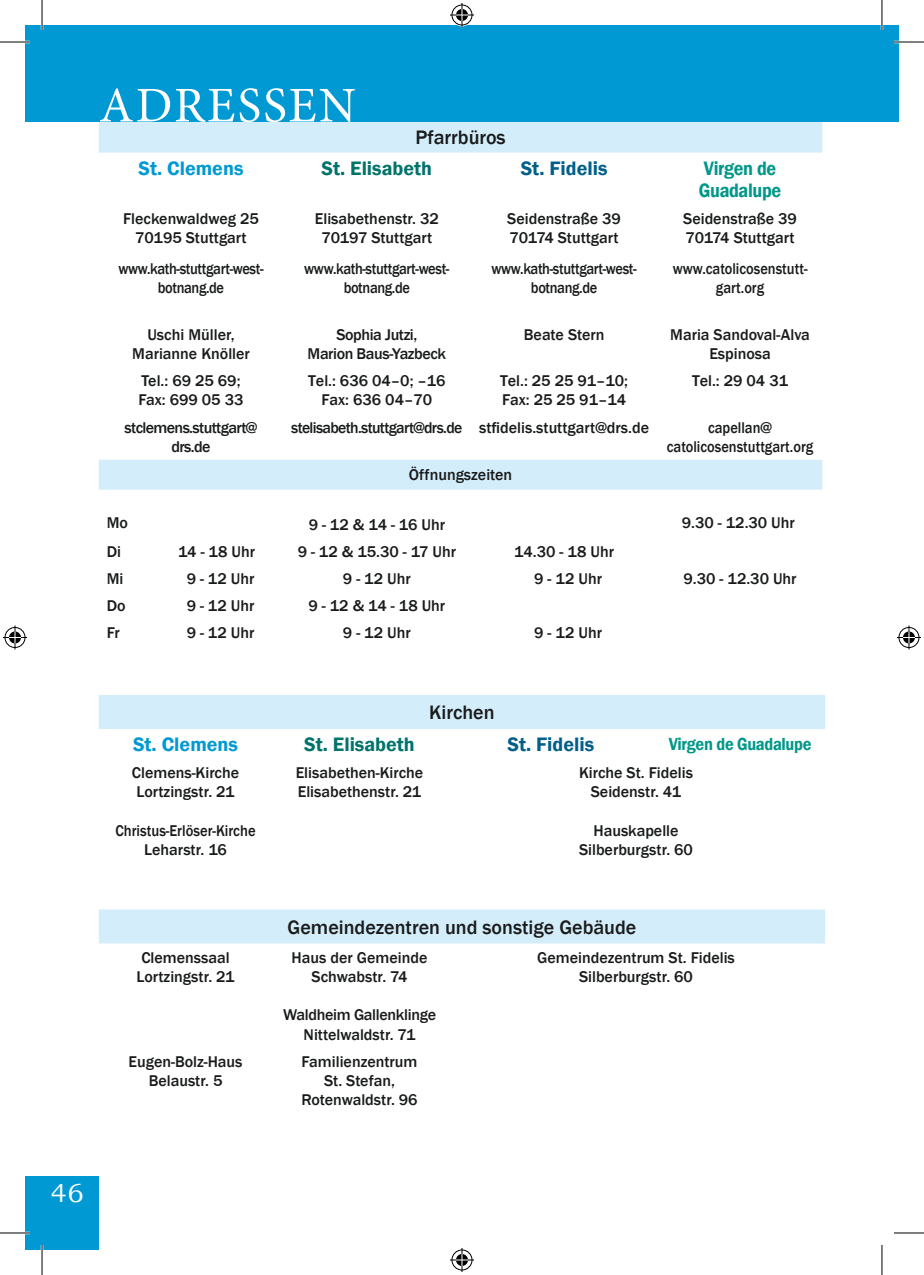
<style>
.page{position:relative;width:924px;height:1275px;background:#fff}
.page>*{position:absolute;margin:0;border:0;box-sizing:border-box;transform-origin:0 0}
.t1{font:50px "Minion Pro";letter-spacing:.04em;color:#fff}
.t2{font:26px "Bookman Old Style";color:#fff}
.Tabellenkörper_Sonnt{font:500 20px "Franklin Gothic";color:#191b1b}
.Tabellenkopf_St__Eli{font:600 20px "Franklin Gothic";color:#00736b}
.Tabellenkopf_St__Cle{font:600 20px "Franklin Gothic";color:#0099d4}
.Tabellenkopf_St__Fid{font:600 20px "Franklin Gothic";color:#005f8a}
.Tabellenkopf_Virgen{font:600 20px "Franklin Gothic";letter-spacing:-.02em;color:#019789;scale:.91 1}
.Tabellenkopf_Virgen-2{font:600 18px "Franklin Gothic";letter-spacing:-.02em;color:#019789;scale:.91 1}
.Tabellenkörper_Sonnt-2{font:500 16px/19.2px "Franklin Gothic";color:#191b1b;text-align:center}
.Tabellenkörper_Sonnt-3{font:500 16px "Franklin Gothic";letter-spacing:-.025em;color:#191b1b;scale:.9 1}
.Tabellenkörper_Sonnt-4{font:500 16px/19.2px "Franklin Gothic";color:#191b1b;text-align:center;scale:.9 1}
.Tabellenkörper_Sonnt-5{font:500 16px/19.2px "Franklin Gothic";letter-spacing:-.04em;color:#191b1b;text-align:center}
.Tabellenkörper_Sonnt-6{font:500 16px "Franklin Gothic";letter-spacing:-.025em;color:#191b1b}
.Tabellenkörper_Sonnt-7{font:500 16px "Franklin Gothic";color:#191b1b;scale:.91 1}
.Tabellenkörper_Sonnt-8{font:500 16px "Franklin Gothic";letter-spacing:-.02em;color:#191b1b}
</style>
<div class="page">
<div style="left:25px;top:1176px;width:74px;height:74px;background:#0099d4"></div>
<div style="left:25px;top:25px;width:856px;height:96px;background:#0099d4"></div>
<div style="left:881px;top:25px;width:17px;height:96px;background:#0099d4"></div>
<svg style="left:99px;top:695px;width:725px;height:248px"></svg>
<svg style="left:99px;top:122px;width:723px;height:368px"></svg>
<hr style="left:0;top:41px;width:30px;height:2px;background:#fff">
<hr style="left:893px;top:41px;width:30px;height:2px;background:#fff">
<hr style="left:0;top:1231px;width:30px;height:3px;background:#fff">
<hr style="left:41px;top:0;width:2px;height:30px;background:#fff">
<hr style="left:41px;top:1245px;width:2px;height:30px;background:#fff">
<hr style="left:880px;top:0;width:2px;height:30px;background:#fff">
<hr style="left:0;top:42px;width:30px;height:1px;background:#000">
<hr style="left:893px;top:42px;width:30px;height:1px;background:#000">
<hr style="left:0;top:1232px;width:30px;height:1px;background:#000">
<hr style="left:893px;top:1232px;width:30px;height:1px;background:#000">
<hr style="left:42px;top:0;width:1px;height:30px;background:#000">
<hr style="left:42px;top:1245px;width:1px;height:30px;background:#000">
<hr style="left:881px;top:0;width:1px;height:30px;background:#000">
<hr style="left:881px;top:1245px;width:1px;height:30px;background:#000">
<svg style="left:450px;top:3px;width:24px;height:24px"></svg>
<svg style="left:450px;top:1248px;width:24px;height:24px"></svg>
<svg style="left:3px;top:625px;width:24px;height:24px"></svg>
<svg style="left:897px;top:625px;width:23px;height:24px"></svg>
<h1 class="t1" style="left:99px;top:72px;width:258px">ADRESSEN</h1>
<p class="Tabellenkörper_Sonnt" style="left:415px;top:125px;width:92px">Pfarrbüros</p>
<p class="Tabellenkopf_St__Cle" style="left:138px;top:156px;width:106px">St. Clemens</p>
<p class="Tabellenkopf_St__Eli" style="left:321px;top:156px;width:112px">St. Elisabeth</p>
<p class="Tabellenkopf_St__Fid" style="left:520px;top:156px;width:88px">St. Fidelis</p>
<p class="Tabellenkopf_Virgen" style="left:703px;top:156px;width:81px">Virgen de</p>
<p class="Tabellenkopf_Virgen" style="left:698px;top:178px;width:92px">Guadalupe</p>
<p class="Tabellenkörper_Sonnt-2" style="left:123px;top:209px;width:137px">Fleckenwaldweg 25</p>
<p class="Tabellenkörper_Sonnt-2" style="left:135px;top:228px;width:113px">70195 Stuttgart</p>
<p class="Tabellenkörper_Sonnt-2" style="left:507px;top:209px;width:115px">Seidenstraße 39</p>
<p class="Tabellenkörper_Sonnt-2" style="left:509px;top:228px;width:111px">70174 Stuttgart</p>
<p class="Tabellenkörper_Sonnt-2" style="left:683px;top:209px;width:115px">Seidenstraße 39</p>
<p class="Tabellenkörper_Sonnt-2" style="left:685px;top:228px;width:111px">70174 Stuttgart</p>
<p class="Tabellenkörper_Sonnt-2" style="left:315px;top:209px;width:125px">Elisabethenstr. 32</p>
<p class="Tabellenkörper_Sonnt-2" style="left:321px;top:228px;width:112px">70197 Stuttgart</p>
<p class="Tabellenkörper_Sonnt-3" style="left:118px;top:259px;width:163px">www.kath-stuttgart-west-</p>
<p class="Tabellenkörper_Sonnt-3" style="left:158px;top:278px;width:75px">botnang.de</p>
<p class="Tabellenkörper_Sonnt-3" style="left:304px;top:259px;width:163px">www.kath-stuttgart-west-</p>
<p class="Tabellenkörper_Sonnt-3" style="left:343px;top:278px;width:75px">botnang.de</p>
<p class="Tabellenkörper_Sonnt-3" style="left:491px;top:259px;width:163px">www.kath-stuttgart-west-</p>
<p class="Tabellenkörper_Sonnt-3" style="left:530px;top:278px;width:75px">botnang.de</p>
<p class="Tabellenkörper_Sonnt-4" style="left:672px;top:259px;width:151px">www.catolicosenstutt&shy;gart.org</p>
<p class="Tabellenkörper_Sonnt-2" style="left:147px;top:325px;width:89px">Uschi Müller,</p>
<p class="Tabellenkörper_Sonnt-2" style="left:132px;top:344px;width:119px">Marianne Knöller</p>
<p class="Tabellenkörper_Sonnt-6" style="left:336px;top:324px;width:82px">Sophia Jutzi,</p>
<p class="Tabellenkörper_Sonnt-6" style="left:307px;top:344px;width:140px">Marion Baus-Yazbeck</p>
<p class="Tabellenkörper_Sonnt-2" style="left:523px;top:325px;width:82px">Beate Stern</p>
<p class="Tabellenkörper_Sonnt-2" style="left:670px;top:325px;width:141px">Maria Sandoval-Alva<br>Espinosa</p>
<p class="Tabellenkörper_Sonnt-2" style="left:141px;top:371px;width:100px">Tel.: 69 25 69;</p>
<p class="Tabellenkörper_Sonnt-2" style="left:138px;top:390px;width:106px">Fax: 699 05 33</p>
<p class="Tabellenkörper_Sonnt-2" style="left:308px;top:371px;width:139px">Tel.: 636 04–0; –16</p>
<p class="Tabellenkörper_Sonnt-2" style="left:321px;top:390px;width:112px">Fax: 636 04–70</p>
<p class="Tabellenkörper_Sonnt-2" style="left:500px;top:371px;width:129px">Tel.: 25 25 91–10;</p>
<p class="Tabellenkörper_Sonnt-2" style="left:502px;top:390px;width:126px">Fax: 25 25 91–14</p>
<p class="Tabellenkörper_Sonnt-2" style="left:691px;top:371px;width:97px">Tel.: 29 04 31</p>
<p class="Tabellenkörper_Sonnt-5" style="left:124px;top:418px;width:134px">stclemens.stuttgart@ drs.de</p>
<p class="Tabellenkörper_Sonnt-5" style="left:291px;top:418px;width:172px">stelisabeth.stuttgart@drs.de</p>
<p class="Tabellenkörper_Sonnt-2" style="left:479px;top:418px;width:171px">stfidelis.stuttgart@drs.de</p>
<p class="Tabellenkörper_Sonnt-4" style="left:666px;top:418px;width:164px">capellan@ catolicosenstuttgart.org</p>
<p class="Tabellenkörper_Sonnt-2" style="left:408px;top:465px;width:105px">Öffnungszeiten</p>
<p class="Tabellenkörper_Sonnt-2" style="left:107px;top:513px;width:23px">Mo</p>
<p class="Tabellenkörper_Sonnt-2" style="left:308px;top:515px;width:138px">9 - 12 &amp; 14 - 16 Uhr</p>
<p class="Tabellenkörper_Sonnt-2" style="left:681px;top:513px;width:114px">9.30 - 12.30 Uhr</p>
<p class="Tabellenkörper_Sonnt-2" style="left:107px;top:542px;width:16px">Di</p>
<p class="Tabellenkörper_Sonnt-2" style="left:178px;top:542px;width:78px">14 - 18 Uhr</p>
<p class="Tabellenkörper_Sonnt-2" style="left:297px;top:542px;width:160px">9 - 12 &amp; 15.30 - 17 Uhr</p>
<p class="Tabellenkörper_Sonnt-2" style="left:514px;top:542px;width:101px">14.30 - 18 Uhr</p>
<p class="Tabellenkörper_Sonnt-2" style="left:107px;top:569px;width:18px">Mi</p>
<p class="Tabellenkörper_Sonnt-2" style="left:186px;top:569px;width:69px">9 - 12 Uhr</p>
<p class="Tabellenkörper_Sonnt-2" style="left:343px;top:569px;width:69px">9 - 12 Uhr</p>
<p class="Tabellenkörper_Sonnt-2" style="left:534px;top:569px;width:69px">9 - 12 Uhr</p>
<p class="Tabellenkörper_Sonnt-2" style="left:683px;top:569px;width:114px">9.30 - 12.30 Uhr</p>
<p class="Tabellenkörper_Sonnt-2" style="left:107px;top:596px;width:20px">Do</p>
<p class="Tabellenkörper_Sonnt-2" style="left:186px;top:596px;width:69px">9 - 12 Uhr</p>
<p class="Tabellenkörper_Sonnt-2" style="left:308px;top:596px;width:138px">9 - 12 &amp; 14 - 18 Uhr</p>
<p class="Tabellenkörper_Sonnt-2" style="left:107px;top:623px;width:14px">Fr</p>
<p class="Tabellenkörper_Sonnt-2" style="left:186px;top:623px;width:69px">9 - 12 Uhr</p>
<p class="Tabellenkörper_Sonnt-2" style="left:343px;top:623px;width:69px">9 - 12 Uhr</p>
<p class="Tabellenkörper_Sonnt-2" style="left:534px;top:623px;width:69px">9 - 12 Uhr</p>
<p class="Tabellenkörper_Sonnt" style="left:429px;top:700px;width:67px">Kirchen</p>
<p class="Tabellenkopf_St__Cle" style="left:133px;top:732px;width:106px">St. Clemens</p>
<p class="Tabellenkopf_St__Eli" style="left:304px;top:732px;width:112px">St. Elisabeth</p>
<p class="Tabellenkopf_St__Fid" style="left:507px;top:732px;width:88px">St. Fidelis</p>
<p class="Tabellenkopf_Virgen-2" style="left:668px;top:733px;width:158px">Virgen de Guadalupe</p>
<p class="Tabellenkörper_Sonnt-2" style="left:132px;top:763px;width:109px">Clemens-Kirche</p>
<p class="Tabellenkörper_Sonnt-2" style="left:136px;top:782px;width:100px">Lortzingstr. 21</p>
<p class="Tabellenkörper_Sonnt-7" style="left:115px;top:820px;width:155px">Christus-Erlöser-Kirche</p>
<p class="Tabellenkörper_Sonnt-2" style="left:144px;top:840px;width:84px">Leharstr. 16</p>
<p class="Tabellenkörper_Sonnt-2" style="left:578px;top:763px;width:115px">Kirche St. Fidelis</p>
<p class="Tabellenkörper_Sonnt-2" style="left:590px;top:782px;width:92px">Seidenstr. 41</p>
<p class="Tabellenkörper_Sonnt-2" style="left:593px;top:821px;width:87px">Hauskapelle</p>
<p class="Tabellenkörper_Sonnt-2" style="left:578px;top:840px;width:115px">Silberburgstr. 60</p>
<p class="Tabellenkörper_Sonnt-2" style="left:295px;top:763px;width:129px">Elisabethen-Kirche</p>
<p class="Tabellenkörper_Sonnt-2" style="left:297px;top:782px;width:125px">Elisabethenstr. 21</p>
<p class="Tabellenkörper_Sonnt-2" style="left:141px;top:948px;width:90px">Clemenssaal</p>
<p class="Tabellenkörper_Sonnt-2" style="left:136px;top:967px;width:100px">Lortzingstr. 21</p>
<p class="Tabellenkörper_Sonnt-2" style="left:128px;top:1052px;width:115px">Eugen-Bolz-Haus</p>
<p class="Tabellenkörper_Sonnt-2" style="left:149px;top:1071px;width:75px">Belaustr. 5</p>
<p class="Tabellenkörper_Sonnt" style="left:287px;top:914px;width:350px">Gemeindezentren und sonstige Gebäude</p>
<p class="Tabellenkörper_Sonnt-2" style="left:291px;top:948px;width:137px">Haus der Gemeinde</p>
<p class="Tabellenkörper_Sonnt-2" style="left:311px;top:967px;width:97px">Schwabstr. 74</p>
<p class="Tabellenkörper_Sonnt-8" style="left:283px;top:1005px;width:154px">Waldheim Gallenklinge</p>
<p class="Tabellenkörper_Sonnt-2" style="left:303px;top:1024px;width:113px">Nittelwaldstr. 71</p>
<p class="Tabellenkörper_Sonnt-2" style="left:301px;top:1052px;width:117px">Familienzentrum</p>
<p class="Tabellenkörper_Sonnt-2" style="left:324px;top:1071px;width:72px">St. Stefan,</p>
<p class="Tabellenkörper_Sonnt-2" style="left:301px;top:1090px;width:118px">Rotenwaldstr. 96</p>
<p class="Tabellenkörper_Sonnt-2" style="left:537px;top:948px;width:199px">Gemeindezentrum St. Fidelis</p>
<p class="Tabellenkörper_Sonnt-2" style="left:578px;top:967px;width:115px">Silberburgstr. 60</p>
<h2 class="t2" style="left:51px;top:1176px;width:34px">46</h2>
</div>
